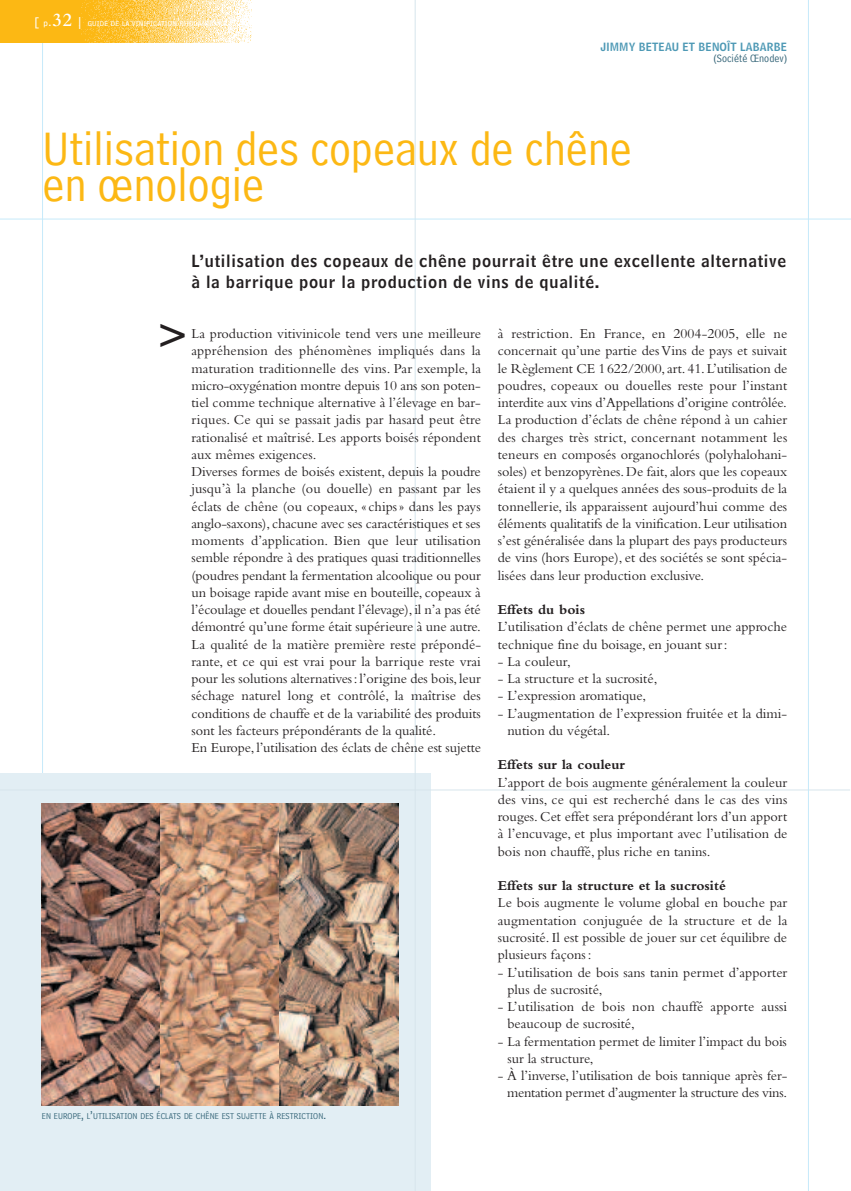
<style>
.page{position:relative;width:851px;height:1191px;background:#fff}
.page>*{position:absolute;margin:0;border:0;box-sizing:border-box;transform-origin:0 0}
.t1{font:49.5px/36px "Bell Centennial Address";color:#fcb814}
.t2{font:42px "Bell Centennial Name And Number";color:#231f20}
.t3{font:16.5px/21px "Bell Centennial Name And Number";letter-spacing:.045em;color:#231f20}
.t4{font:14.25px/17.2px "Bembo";color:#231f20}
.t5{font:14.25px/17.2px "Bembo";letter-spacing:-.02em;color:#231f20;text-align:right}
.t6{font:700 14.25px "Bembo";color:#231f20}
.t7{font:11.25px "Bell Centennial Name And Number";letter-spacing:.01em;color:#4e99b5}
.t8{font:11.25px "Bell Centennial Address";letter-spacing:.01em;color:#356578}
.t9{font:9px "Bell Centennial Address";letter-spacing:.01em;color:#356578}
.t10{font:7.35px "Bell Centennial Sub Caption";letter-spacing:.025em;color:#fff}
.s1{font-size:12px}
.s2{font-size:9px}
.s3{font-family:"Bembo";font-weight:600;font-size:19.5px}
</style>
<div class="page">
<hr style="left:42px;top:0;width:1px;height:1191px;background:#c6eafa">
<div style="left:0;top:773px;width:430px;height:418px;background:#e2eef4"></div>
<hr style="left:415px;top:0;width:1px;height:1191px;background:#d7e5ec">
<hr style="left:0;top:789px;width:850px;height:1px;background:#d7e5ec">
<hr style="left:0;top:219px;width:850px;height:1px;background:#c6eafa">
<hr style="left:807px;top:0;width:1px;height:1191px;background:#c6eafa">
<img style="left:0;top:0;width:252px;height:43px">
<img style="left:42px;top:803px;width:356px;height:303px">
<p class="t10" style="left:34px;top:21px;width:200px"><span class="s1">[</span> <span class="s2">p</span><span class="s1">.</span><span class="s3">32</span> <span class="s1">|</span> GUIDE DE LA VINIFICATION RHODANIENNE<span class="s1">]</span></p>
<p class="t7" style="left:600px;top:43px;width:188px">JIMMY BETEAU ET BENOÎT LABARBE</p>
<p class="t8" style="left:713px;top:54px;width:75px">(Société Œnodev)</p>
<h1 class="t1" style="left:43px;top:135px;width:590px">Utilisation des copeaux de chêne en œnologie</h1>
<p class="t3" style="left:191px;top:251px;width:596px">L’utilisation des copeaux de chêne pourrait être une excellente alternative à la barrique pour la production de vins de qualité.</p>
<h2 class="t2" style="left:155px;top:317px;width:36px">&gt;</h2>
<p class="t4" style="left:191px;top:326px;width:291px">La production vitivinicole tend vers une meilleure appréhension des phénomènes impliqués dans la maturation traditionnelle des vins. Par exemple, la micro-oxygénation montre depuis 10 ans son poten&shy;tiel comme technique alternative à l’élevage en bar&shy;riques. Ce qui se passait jadis par hasard peut être rationalisé et maîtrisé. Les apports boisés répondent aux mêmes exigences.<br>Diverses formes de boisés existent, depuis la poudre jusqu’à la planche (ou douelle) en passant par les éclats de chêne (ou copeaux, « chips» dans les pays anglo-saxons),chacune avec ses caractéristiques et ses moments d’application. Bien que leur utilisation semble répondre à des pratiques quasi traditionnelles (poudres pendant la fermentation alcoolique ou pour un boisage rapide avant mise en bouteille, copeaux à l’écoulage et douelles pendant l’élevage), il n’a pas été démontré qu’une forme était supérieure à une autre.<br>La qualité de la matière première reste prépondé&shy;rante, et ce qui est vrai pour la barrique reste vrai pour les solutions alternatives: l’origine des bois, leur séchage naturel long et contrôlé, la maîtrise des conditions de chauffe et de la variabilité des produits sont les facteurs prépondérants de la qualité.<br>En Europe,l’utilisation des éclats de chêne est sujette</p>
<p class="t4" style="left:497px;top:326px;width:291px;text-align:justify">à restriction. En France, en 2004-2005, elle ne concernait qu’une partie des Vins de pays et suivait le Règlement CE 1622/2000,art.41.L’utilisation de poudres, copeaux ou douelles reste pour l’instant interdite aux vins d’Appellations d’origine contrôlée.<br>La production d’éclats de chêne répond à un cahier des charges très strict, concernant notamment les teneurs en composés organochlorés (polyhalohani&shy;soles) et benzopyrènes.De fait,alors que les copeaux étaient il y a quelques années des sous-produits de la tonnellerie, ils apparaissent aujourd’hui comme des éléments qualitatifs de la vinification. Leur utilisation s’est généralisée dans la plupart des pays producteurs de vins (hors Europe), et des sociétés se sont spécia&shy;lisées dans leur production exclusive.</p>
<p class="t6" style="left:497px;top:604px;width:89px">Effets du bois</p>
<p class="t4" style="left:497px;top:619px;width:291px">L’utilisation d’éclats de chêne permet une approche technique fine du boisage, en jouant sur:</p>
<p class="t4" style="left:497px;top:654px;width:74px">- La couleur,</p>
<p class="t4" style="left:497px;top:671px;width:161px">- La structure et la sucrosité,</p>
<p class="t4" style="left:497px;top:688px;width:150px">- L’expression aromatique,</p>
<p class="t4" style="left:507px;top:706px;width:281px;text-indent:-10px">- L’augmentation de l’expression fruitée et la dimi&shy;nution du végétal.</p>
<p class="t6" style="left:497px;top:760px;width:129px">Effets sur la couleur</p>
<p class="t4" style="left:497px;top:775px;width:291px;text-align:justify">L’apport de bois augmente généralement la couleur des vins, ce qui est recherché dans le cas des vins rouges. Cet effet sera prépondérant lors d’un apport à l’encuvage, et plus important avec l’utilisation de bois non chauffé, plus riche en tanins.</p>
<p class="t6" style="left:497px;top:880px;width:229px">Effets sur la structure et la sucrosité</p>
<p class="t4" style="left:497px;top:895px;width:291px;text-align:justify">Le bois augmente le volume global en bouche par augmentation conjuguée de la structure et de la sucrosité. Il est possible de jouer sur cet équilibre de plusieurs façons:</p>
<p class="t4" style="left:507px;top:964px;width:281px;text-indent:-10px">- L’utilisation de bois sans tanin permet d’apporter plus de sucrosité,</p>
<p class="t4" style="left:507px;top:999px;width:281px;text-indent:-10px">- L’utilisation de bois non chauffé apporte aussi beaucoup de sucrosité,</p>
<p class="t4" style="left:507px;top:1033px;width:281px;text-indent:-10px">- La fermentation permet de limiter l’impact du bois sur la structure,</p>
<p class="t5" style="left:497px;top:1068px;width:291px">- À l’inverse, l’utilisation de bois tannique après fer&shy;mentation permet d’augmenter la structure des vins.</p>
<p class="t9" style="left:42px;top:1113px;width:285px">EN EUROPE<span class="s1">,</span> L<span class="s1">’</span>UTILISATION DES ÉCLATS DE CHÊNE EST SUJETTE À RESTRICTION<span class="s1">.</span></p>
</div>
